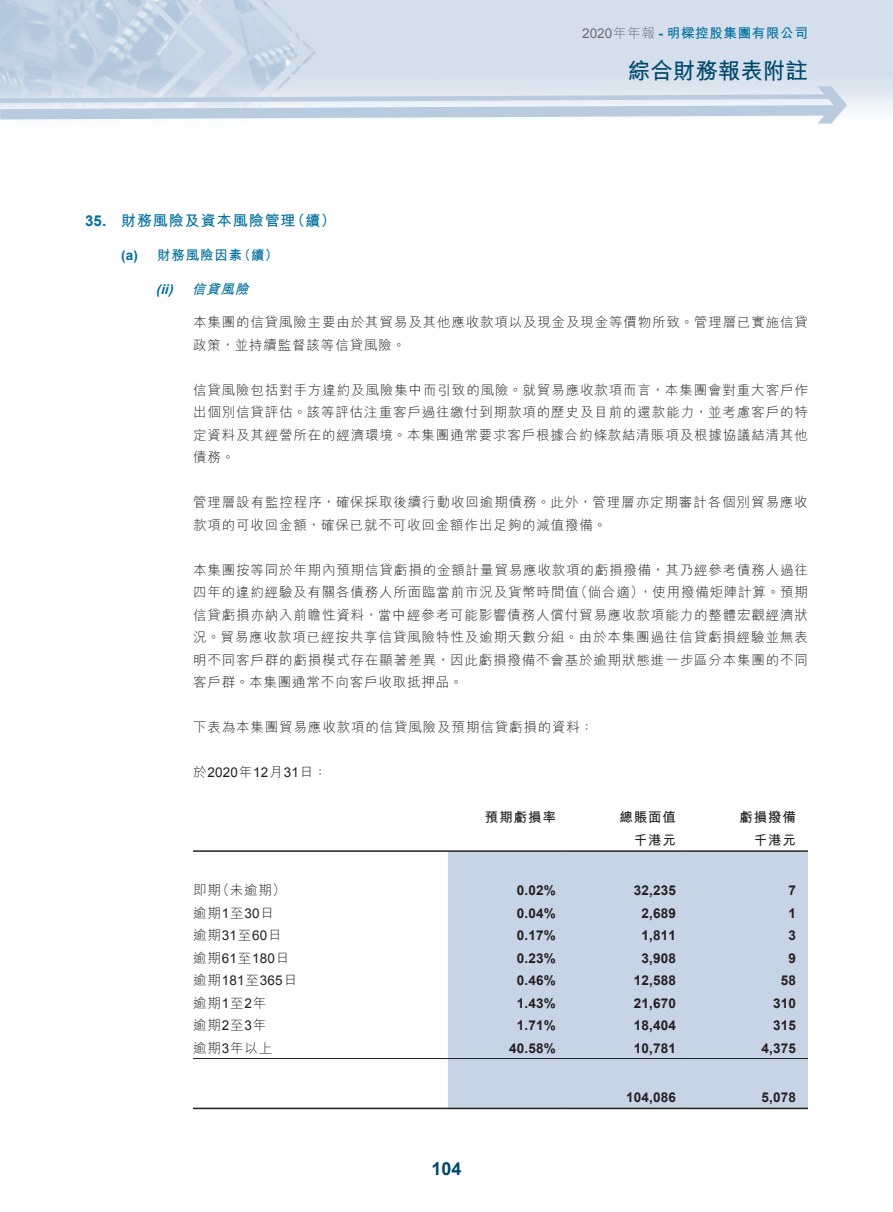
<style>
.page{position:relative;width:893px;height:1212px;background:#fff}
.page>*{position:absolute;margin:0;border:0;box-sizing:border-box;transform-origin:0 0}
.t1{font:700 22.5px "M Hei HK";color:#00486c}
.t2{font:700 18px "Arial";color:#00486c}
._03_H1{font:700 15px "M Hei HK";letter-spacing:.065em;color:#006e9f}
._03_H1-2{font:700 15px "Arial";color:#006e9f}
._14_______P6{font:300 13.5px/22.5px "M Hei HK";letter-spacing:.065em;color:#231f20}
._01_Body_Text{font:700 13.5px "Arial";letter-spacing:.015em;color:#231f20}
._15_Table_Stub{font:300 13.5px "M Hei HK";letter-spacing:.065em;color:#231f20}
._04___H2{font:700 13.5px "M Hei HK";letter-spacing:.05em;color:#006e9f}
._01_Body_Text-2{font:700 13.5px "M Hei HK";letter-spacing:.065em;color:#231f20}
._15_Table_Stub-2{font:13.5px "Arial";letter-spacing:.015em;color:#231f20}
._14_______P6-2{font:13.5px "Arial";letter-spacing:.015em;color:#231f20}
._05_____H3{font:italic 700 13.5px "M Hei HK";color:#006e9f}
._05_____H3-2{font:italic 700 13.5px "Arial";color:#006e9f}
._04___H2-2{font:700 13.5px "Arial";color:#006e9f}
.s1{font-family:"Arial";font-weight:400;color:#6c6d70}
.s2{font-weight:300;color:#6c6d70}
.s3{font-family:"Arial"}
.s4{font-family:"M Hei HK";font-weight:300}
.s5{font-family:"Arial";font-weight:400}
</style>
<div class="page">
<img style="left:0;top:0;width:893px;height:1110px">
<svg style="left:0;top:86px;width:847px;height:38px"></svg>
<div style="left:448px;top:852px;width:360px;height:256px;background:#c7d4e5"></div>
<hr style="left:193px;top:850px;width:255px;height:2px;background:#231f20">
<hr style="left:448px;top:850px;width:120px;height:2px;background:#231f20">
<hr style="left:568px;top:850px;width:120px;height:2px;background:#231f20">
<hr style="left:688px;top:850px;width:120px;height:2px;background:#231f20">
<hr style="left:193px;top:1058px;width:255px;height:1px;background:#231f20">
<hr style="left:448px;top:1058px;width:120px;height:1px;background:#231f20">
<hr style="left:568px;top:1058px;width:120px;height:1px;background:#231f20">
<hr style="left:688px;top:1058px;width:120px;height:1px;background:#231f20">
<hr style="left:193px;top:1108px;width:255px;height:1px;background:#231f20">
<hr style="left:448px;top:1108px;width:120px;height:1px;background:#231f20">
<hr style="left:568px;top:1108px;width:120px;height:1px;background:#231f20">
<hr style="left:688px;top:1108px;width:120px;height:1px;background:#231f20">
<p class="_04___H2" style="left:582px;top:23px;width:227px"><span class="s1">2020</span><span class="s2">年年報</span> <span class="s3">-</span> 明樑控股集團有限公司</p>
<h1 class="t1" style="left:628px;top:54px;width:181px">綜合財務報表附註</h1>
<p class="_03_H1-2" style="left:85px;top:211px;width:23px">35.</p>
<p class="_03_H1" style="left:121px;top:210px;width:176px">財務風險及資本風險管理</p>
<p class="_03_H1" style="left:290px;top:210px;width:47px">（續(</p>
<p class="_04___H2-2" style="left:121px;top:246px;width:18px">(a)</p>
<p class="_04___H2" style="left:157px;top:245px;width:87px">財務風險因素</p>
<p class="_04___H2" style="left:237px;top:245px;width:42px">（續(</p>
<p class="_05_____H3-2" style="left:156px;top:280px;width:24px">()</p>
<p class="_05_____H3-2" style="left:160px;top:280px;width:14px">ii</p>
<p class="_05_____H3" style="left:192px;top:279px;width:63px">信貸風險</p>
<p class="_14_______P6" style="left:193px;top:311px;width:616px">本集團的信貸風險主要由於其貿易及其他應收款項以及現金及現金等價物所致。管理層已實施信貸政策，並持續監督該等信貸風險。</p>
<p class="_14_______P6" style="left:193px;top:378px;width:616px;text-align:justify">信貸風險包括對手方違約及風險集中而引致的風險。就貿易應收款項而言，本集團會對重大客戶作出個別信貸評估。該等評估注重客戶過往繳付到期款項的歷史及目前的還款能力，並考慮客戶的特定資料及其經營所在的經濟環境。本集團通常要求客戶根據合約條款結清賬項及根據協議結清其他債務。</p>
<p class="_14_______P6" style="left:193px;top:491px;width:616px">管理層設有監控程序，確保採取後續行動收回逾期債務。此外，管理層亦定期審計各個別貿易應收款項的可收回金額，確保已就不可收回金額作出足夠的減值撥備。</p>
<p class="_14_______P6" style="left:193px;top:558px;width:616px;text-align:right">本集團按等同於年期內預期信貸虧損的金額計量貿易應收款項的虧損撥備，其乃經參考債務人過往，使用撥備矩陣計算。預期</p>
<p class="_14_______P6" style="left:574px;top:581px;width:71px">（倘合適）</p>
<p class="_14_______P6" style="left:193px;top:581px;width:616px">四年的違約經驗及有關各債務人所面臨當前市況及貨幣時間值<br>信貸虧損亦納入前瞻性資料，當中經參考可能影響債務人償付貿易應收款項能力的整體宏觀經濟狀況。貿易應收款項已經按共享信貸風險特性及逾期天數分組。由於本集團過往信貸虧損經驗並無表明不同客戶群的虧損模式存在顯著差異，因此虧損撥備不會基於逾期狀態進一步區分本集團的不同客戶群。本集團通常不向客戶收取抵押品。</p>
<p class="_14_______P6" style="left:193px;top:716px;width:402px">下表為本集團貿易應收款項的信貸風險及預期信貸虧損的資料：</p>
<p class="_14_______P6-2" style="left:193px;top:764px;width:135px"><span class="s4">於</span>2020<span class="s4">年</span>12<span class="s4">月</span>31<span class="s4">日：</span></p>
<p class="_01_Body_Text-2" style="left:739px;top:807px;width:58px">虧損撥備</p>
<p class="_01_Body_Text-2" style="left:619px;top:807px;width:58px">總賬面值</p>
<p class="_01_Body_Text-2" style="left:485px;top:807px;width:72px">預期虧損率</p>
<p class="_01_Body_Text-2" style="left:634px;top:830px;width:44px">千港元</p>
<p class="_01_Body_Text-2" style="left:754px;top:830px;width:44px">千港元</p>
<p class="_15_Table_Stub" style="left:216px;top:881px;width:71px">（未逾期(</p>
<p class="_15_Table_Stub" style="left:193px;top:881px;width:29px">即期</p>
<p class="_01_Body_Text" style="left:517px;top:881px;width:41px">0.02%</p>
<p class="_01_Body_Text" style="left:634px;top:881px;width:44px">32,235</p>
<p class="_01_Body_Text" style="left:788px;top:881px;width:9px">7</p>
<p class="_15_Table_Stub" style="left:193px;top:903px;width:83px">逾期<span class="s5">1</span>至<span class="s5">30</span>日</p>
<p class="_01_Body_Text" style="left:517px;top:904px;width:41px">0.04%</p>
<p class="_01_Body_Text" style="left:641px;top:904px;width:36px">2,689</p>
<p class="_01_Body_Text" style="left:788px;top:904px;width:9px">1</p>
<p class="_15_Table_Stub" style="left:193px;top:926px;width:90px">逾期<span class="s5">31</span>至<span class="s5">60</span>日</p>
<p class="_01_Body_Text" style="left:517px;top:926px;width:41px">0.17%</p>
<p class="_01_Body_Text" style="left:641px;top:926px;width:36px">1,811</p>
<p class="_01_Body_Text" style="left:788px;top:926px;width:9px">3</p>
<p class="_15_Table_Stub-2" style="left:193px;top:949px;width:98px"><span class="s4">逾期</span>61<span class="s4">至</span>180<span class="s4">日</span></p>
<p class="_01_Body_Text" style="left:517px;top:949px;width:41px">0.23%</p>
<p class="_01_Body_Text" style="left:641px;top:949px;width:36px">3,908</p>
<p class="_01_Body_Text" style="left:788px;top:949px;width:9px">9</p>
<p class="_15_Table_Stub-2" style="left:193px;top:971px;width:106px"><span class="s4">逾期</span>181<span class="s4">至</span>365<span class="s4">日</span></p>
<p class="_01_Body_Text" style="left:517px;top:971px;width:41px">0.46%</p>
<p class="_01_Body_Text" style="left:634px;top:971px;width:44px">12,588</p>
<p class="_01_Body_Text" style="left:781px;top:971px;width:17px">58</p>
<p class="_15_Table_Stub" style="left:193px;top:993px;width:75px">逾期<span class="s5">1</span>至<span class="s5">2</span>年</p>
<p class="_01_Body_Text" style="left:517px;top:994px;width:41px">1.43%</p>
<p class="_01_Body_Text" style="left:634px;top:994px;width:44px">21,670</p>
<p class="_01_Body_Text" style="left:773px;top:994px;width:24px">310</p>
<p class="_15_Table_Stub" style="left:193px;top:1016px;width:75px">逾期<span class="s5">2</span>至<span class="s5">3</span>年</p>
<p class="_01_Body_Text" style="left:517px;top:1016px;width:41px">1.71%</p>
<p class="_01_Body_Text" style="left:634px;top:1016px;width:44px">18,404</p>
<p class="_01_Body_Text" style="left:773px;top:1016px;width:24px">315</p>
<p class="_15_Table_Stub" style="left:193px;top:1038px;width:81px">逾期<span class="s5">3</span>年以上</p>
<p class="_01_Body_Text" style="left:509px;top:1039px;width:48px">40.58%</p>
<p class="_01_Body_Text" style="left:634px;top:1039px;width:44px">10,781</p>
<p class="_01_Body_Text" style="left:761px;top:1039px;width:36px">4,375</p>
<p class="_01_Body_Text" style="left:626px;top:1088px;width:51px">104,086</p>
<p class="_01_Body_Text" style="left:761px;top:1088px;width:36px">5,078</p>
<h2 class="t2" style="left:431px;top:1156px;width:32px">104</h2>
</div>
